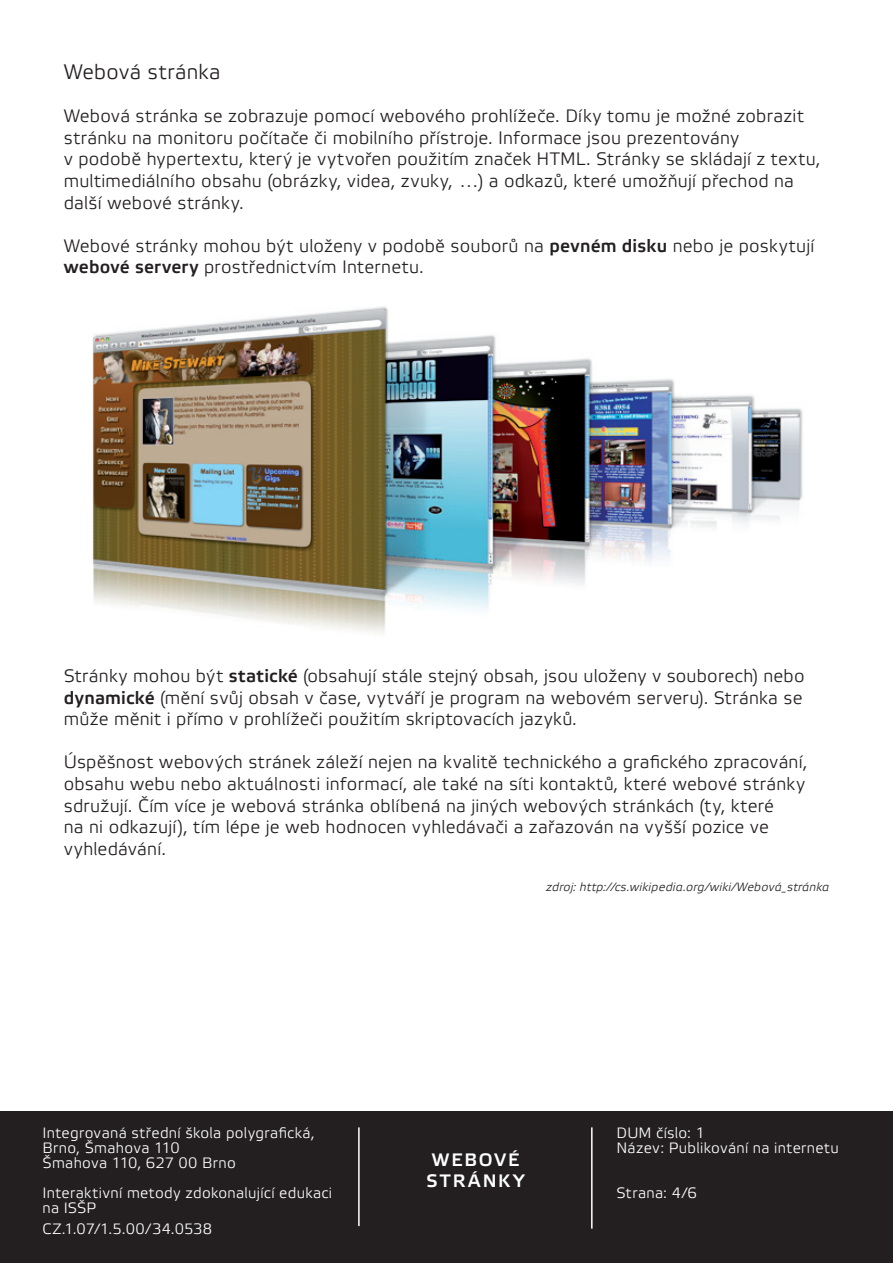
<style>
.page{position:relative;width:893px;height:1263px;background:#fff}
.page>*{position:absolute;margin:0;border:0;box-sizing:border-box;transform-origin:0 0}
.t1{font:21px "Etelka Light Pro";letter-spacing:.01em;color:#231f20}
.t2{font:18px/21.6px "Etelka Light Pro";letter-spacing:.01em;color:#231f20}
.t3{font:700 18px/21.6px "Etelka Light Pro";letter-spacing:.115em;color:#fff}
.t4{font:15px/15px "Etelka Light Pro";letter-spacing:.02em;color:#fff}
.t5{font:italic 12px "Etelka Light Pro";letter-spacing:.025em;color:#231f20}
.s1{font-weight:700}
</style>
<div class="page">
<div style="left:0;top:1111px;width:893px;height:152px;background:#231f20"></div>
<hr style="left:358px;top:1127px;width:2px;height:99px;background:#fff">
<hr style="left:591px;top:1127px;width:2px;height:101px;background:#fff">
<img style="left:92px;top:306px;width:711px;height:327px">
<p class="t1" style="left:64px;top:61px;width:158px">Webová stránka</p>
<p class="t2" style="left:64px;top:106px;width:758px">Webová stránka se zobrazuje pomocí webového prohlížeče. Díky tomu je možné zobrazit stránku na monitoru počítače či mobilního přístroje. Informace jsou prezentovány<br>v podobě hypertextu, který je vytvořen použitím značek HTML. Stránky se skládají z textu, multimediálního obsahu (obrázky, videa, zvuky, …) a odkazů, které umožňují přechod na další webové stránky.</p>
<p class="t2" style="left:64px;top:236px;width:752px">Webové stránky mohou být uloženy v podobě souborů na <span class="s1">pevném disku</span> nebo je poskytují <span class="s1">webové servery</span> prostřednictvím Internetu.</p>
<p class="t2" style="left:64px;top:666px;width:742px;text-align:justify">Stránky mohou být <span class="s1">statické</span> (obsahují stále stejný obsah, jsou uloženy v souborech) nebo <span class="s1">dynamické</span> (mění svůj obsah v čase, vytváří je program na webovém serveru). Stránka se může měnit i přímo v prohlížeči použitím skriptovacích jazyků.</p>
<p class="t2" style="left:64px;top:752px;width:745px">Úspěšnost webových stránek záleží nejen na kvalitě technického a grafického zpracování, obsahu webu nebo aktuálnosti informací, ale také na síti kontaktů, které webové stránky sdružují. Čím více je webová stránka oblíbená na jiných webových stránkách (ty, které<br>na ni odkazují), tím lépe je web hodnocen vyhledávači a zařazován na vyšší pozice ve vyhledávání.</p>
<p class="t5" style="left:546px;top:880px;width:285px">zdroj: http://cs.wikipedia.org/wiki/Webová_stránka</p>
<p class="t4" style="left:43px;top:1126px;width:274px">Integrovaná střední škola polygrafická,<br>Brno, Šmahova 110<br>Šmahova 110, 627 00 Brno</p>
<p class="t4" style="left:43px;top:1186px;width:291px">Interaktivní metody zdokonalující edukaci na ISŠP</p>
<p class="t4" style="left:43px;top:1222px;width:171px">CZ.1.07/1.5.00/34.0538</p>
<p class="t3" style="left:427px;top:1150px;width:100px">webové stránky</p>
<p class="t4" style="left:617px;top:1126px;width:224px">DUM číslo: 1<br>Název: Publikování na internetu</p>
<p class="t4" style="left:617px;top:1186px;width:82px">Strana: 4/6</p>
</div>
